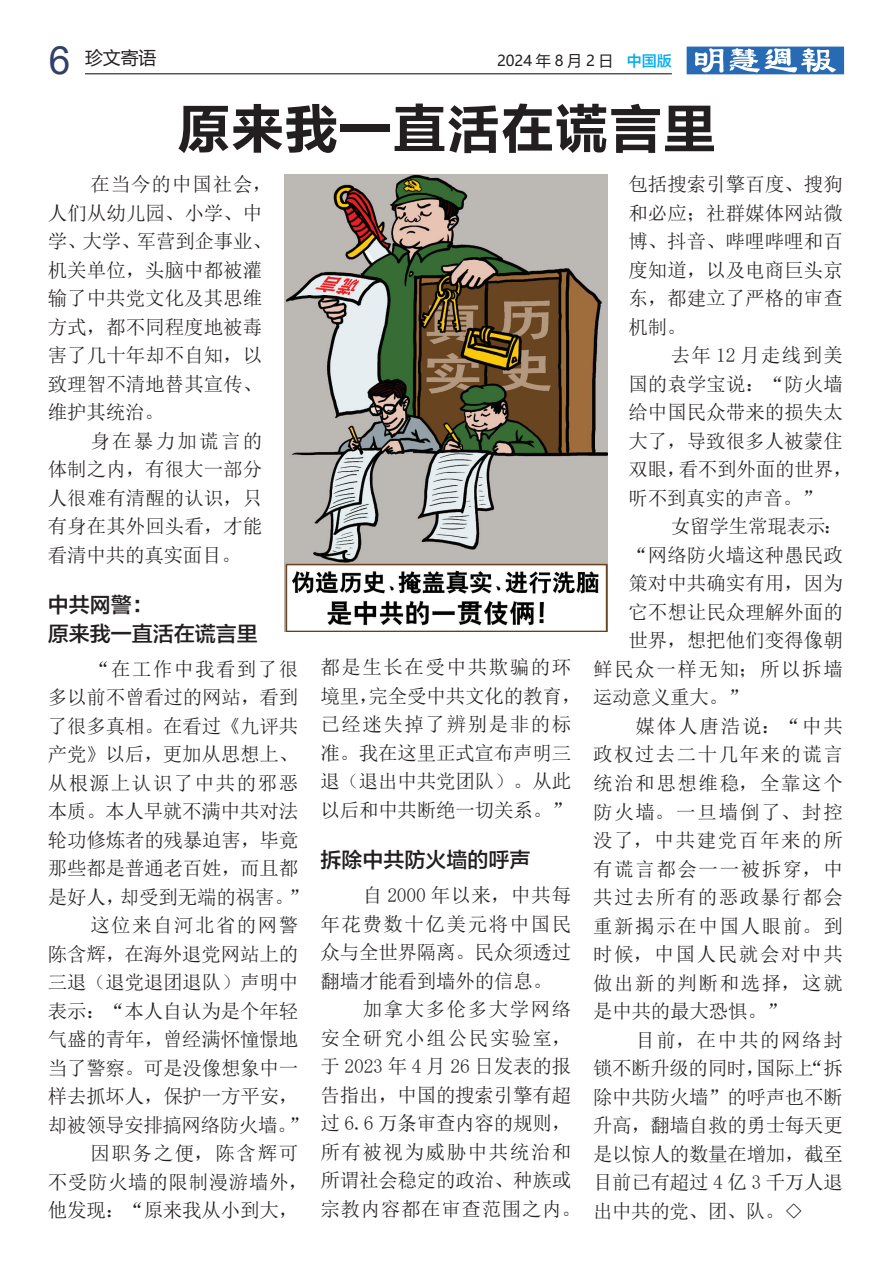
<style>
.page{position:relative;width:893px;height:1263px;background:#fff}
.page>*{position:absolute;margin:0;border:0;box-sizing:border-box;transform-origin:0 0}
.t1{font:54px "FZLTCHK GBK1 0";color:#231f20}
.t2{font:21px/28.5px "FZLTZHK GBK1 0";color:#231f20}
.t3{font:19.5px/28.5px "N Sim Sun";color:#231f20}
.t4{font:19.5px "N Sim Sun";letter-spacing:.08em;color:#231f20}
.t5{font:19.5px "N Sim Sun";letter-spacing:.075em;color:#231f20}
.t6{font:19.5px "N Sim Sun";letter-spacing:-.02em;color:#231f20}
.t7{font:19.5px "N Sim Sun";letter-spacing:.09em;color:#231f20}
.t8{font:19.5px "N Sim Sun";letter-spacing:.03em;color:#231f20}
.t9{font:19.5px "N Sim Sun";letter-spacing:.035em;color:#231f20}
.t10{font:19.5px "N Sim Sun";letter-spacing:.045em;color:#231f20}
.t11{font:19.5px "N Sim Sun";letter-spacing:.085em;color:#231f20}
.t12{font:19.5px "N Sim Sun";letter-spacing:.095em;color:#231f20}
.t13{font:18px "Microsoft Ya Hei";color:#231f20}
.t14{font:15px "Microsoft Ya Hei";color:#231f20}
.s1{font-family:"Arial";font-size:39px;color:#30406a}
.s2{font-family:"FZLTZHK GBK1 0";color:#00aeef}
</style>
<div class="page">
<hr style="left:85px;top:73px;width:587px;height:1px;background:#231f20">
<svg style="left:687px;top:47px;width:157px;height:27px"></svg>
<img style="left:285px;top:175px;width:322px;height:456px">
<p class="t13" style="left:49px;top:46px;width:109px"><span class="s1">6</span> 珍文寄语</p>
<p class="t14" style="left:497px;top:50px;width:176px">2024 年 8 月 2 日 <span class="s2">中国版</span></p>
<h1 class="t1" style="left:176px;top:99px;width:542px">原来我一直活在谎言里</h1>
<p class="t3" style="left:48px;top:170px;width:226px;text-indent:43px">在当今的中国社会，人们从幼儿园、小学、中学、大学、军营到企事业、机关单位，头脑中都被灌输了中共党文化及其思维方式，都不同程度地被毒害了几十年却不自知，以致理智不清地替其宣传、维护其统治。</p>
<p class="t3" style="left:48px;top:426px;width:216px;text-align:justify;text-indent:43px">身在暴力加谎言的体制之内，有很大一部分人很难有清醒的认识，只有身在其外回头看，才能看清中共的真实面目。</p>
<p class="t2" style="left:48px;top:591px;width:211px">中共网警：<br>原来我一直活在谎言里</p>
<p class="t5" style="left:90px;top:659px;width:209px">“在工作中我看到了很</p>
<p class="t3" style="left:48px;top:683px;width:252px">多以前不曾看过的网站，看到</p>
<p class="t3" style="left:48px;top:711px;width:252px">了很多真相。在看过《九评共</p>
<p class="t3" style="left:48px;top:740px;width:252px">产党》以后，更加从思想上、</p>
<p class="t5" style="left:48px;top:773px;width:252px">从根源上认识了中共的邪恶</p>
<p class="t3" style="left:48px;top:797px;width:252px">本质。本人早就不满中共对法</p>
<p class="t3" style="left:48px;top:825px;width:252px">轮功修炼者的残暴迫害，毕竟</p>
<p class="t3" style="left:48px;top:854px;width:252px">那些都是普通老百姓，而且都</p>
<p class="t3" style="left:48px;top:882px;width:262px">是好人，却受到无端的祸害。”</p>
<p class="t5" style="left:90px;top:915px;width:209px">这位来自河北省的网警</p>
<p class="t3" style="left:48px;top:939px;width:252px">陈含辉，在海外退党网站上的</p>
<p class="t3" style="left:48px;top:968px;width:252px">三退（退党退团退队）声明中</p>
<p class="t3" style="left:48px;top:996px;width:252px">表示：“本人自认为是个年轻</p>
<p class="t3" style="left:48px;top:1025px;width:252px">气盛的青年，曾经满怀憧憬地</p>
<p class="t3" style="left:48px;top:1053px;width:252px">当了警察。可是没像想象中一</p>
<p class="t3" style="left:48px;top:1082px;width:252px">样去抓坏人，保护一方平安，</p>
<p class="t6" style="left:48px;top:1115px;width:262px">却被领导安排搞网络防火墙。”</p>
<p class="t11" style="left:90px;top:1143px;width:209px">因职务之便，陈含辉可</p>
<p class="t8" style="left:48px;top:1172px;width:262px">不受防火墙的限制漫游墙外，</p>
<p class="t3" style="left:48px;top:1196px;width:252px">他发现：“原来我从小到大，</p>
<p class="t3" style="left:628px;top:170px;width:216px;text-align:justify">包括搜索引擎百度、搜狗和必应；社群媒体网站微博、抖音、哔哩哔哩和百度知道，以及电商巨头京东，都建立了严格的审查机制。</p>
<p class="t3" style="left:628px;top:341px;width:226px;text-indent:43px">去年 12 月走线到美国的袁学宝说：“防火墙给中国民众带来的损失太大了，导致很多人被蒙住双眼，看不到外面的世界，听不到真实的声音。”</p>
<p class="t3" style="left:671px;top:512px;width:173px">女留学生常琨表示：</p>
<p class="t3" style="left:628px;top:541px;width:216px">“网络防火墙这种愚民政</p>
<p class="t3" style="left:628px;top:569px;width:216px">策对中共确实有用，因为</p>
<p class="t3" style="left:628px;top:598px;width:216px">它不想让民众理解外面的</p>
<p class="t3" style="left:628px;top:626px;width:216px">世界，想把他们变得像朝</p>
<p class="t4" style="left:593px;top:659px;width:251px">鲜民众一样无知；所以拆墙</p>
<p class="t3" style="left:593px;top:683px;width:156px">运动意义重大。”</p>
<p class="t12" style="left:636px;top:716px;width:209px">媒体人唐浩说：“中共</p>
<p class="t5" style="left:593px;top:745px;width:251px">政权过去二十几年来的谎言</p>
<p class="t4" style="left:593px;top:773px;width:251px">统治和思想维稳，全靠这个</p>
<p class="t7" style="left:593px;top:802px;width:251px">防火墙。一旦墙倒了、封控</p>
<p class="t4" style="left:593px;top:830px;width:251px">没了，中共建党百年来的所</p>
<p class="t4" style="left:593px;top:859px;width:251px">有谎言都会一一被拆穿，中</p>
<p class="t5" style="left:593px;top:887px;width:251px">共过去所有的恶政暴行都会</p>
<p class="t4" style="left:593px;top:916px;width:251px">重新揭示在中国人眼前。到</p>
<p class="t4" style="left:593px;top:944px;width:251px">时候，中国人民就会对中共</p>
<p class="t4" style="left:593px;top:973px;width:251px">做出新的判断和选择，这就</p>
<p class="t3" style="left:593px;top:997px;width:195px">是中共的最大恐惧。”</p>
<p class="t4" style="left:636px;top:1030px;width:209px">目前，在中共的网络封</p>
<p class="t6" style="left:593px;top:1058px;width:251px">锁不断升级的同时，国际上“拆</p>
<p class="t3" style="left:593px;top:1082px;width:251px">除中共防火墙”的呼声也不断</p>
<p class="t3" style="left:593px;top:1111px;width:251px">升高，翻墙自救的勇士每天更</p>
<p class="t3" style="left:593px;top:1139px;width:251px">是以惊人的数量在增加，截至</p>
<p class="t3" style="left:593px;top:1168px;width:251px">目前已有超过 4 亿 3 千万人退</p>
<p class="t3" style="left:593px;top:1196px;width:212px">出中共的党、团、队。◇</p>
<p class="t3" style="left:320px;top:653px;width:262px">都是生长在受中共欺骗的环境里，完全受中共文化的教育，已经迷失掉了辨别是非的标准。我在这里正式宣布声明三退（退出中共党团队）。从此以后和中共断绝一切关系。”</p>
<p class="t2" style="left:320px;top:846px;width:211px">拆除中共防火墙的呼声</p>
<p class="t10" style="left:363px;top:885px;width:210px">自 2000 年以来，中共每</p>
<p class="t4" style="left:320px;top:914px;width:252px">年花费数十亿美元将中国民</p>
<p class="t3" style="left:320px;top:938px;width:252px">众与全世界隔离。民众须透过</p>
<p class="t3" style="left:320px;top:966px;width:233px">翻墙才能看到墙外的信息。</p>
<p class="t5" style="left:363px;top:999px;width:210px">加拿大多伦多大学网络</p>
<p class="t7" style="left:320px;top:1028px;width:252px">安全研究小组公民实验室，</p>
<p class="t3" style="left:320px;top:1052px;width:252px">于 2023 年 4 月 26 日发表的报</p>
<p class="t3" style="left:320px;top:1080px;width:252px">告指出，中国的搜索引擎有超</p>
<p class="t3" style="left:320px;top:1109px;width:252px">过 6.6 万条审查内容的规则，</p>
<p class="t4" style="left:320px;top:1142px;width:252px">所有被视为威胁中共统治和</p>
<p class="t3" style="left:320px;top:1166px;width:252px">所谓社会稳定的政治、种族或</p>
<p class="t9" style="left:320px;top:1199px;width:262px">宗教内容都在审查范围之内。</p>
</div>
